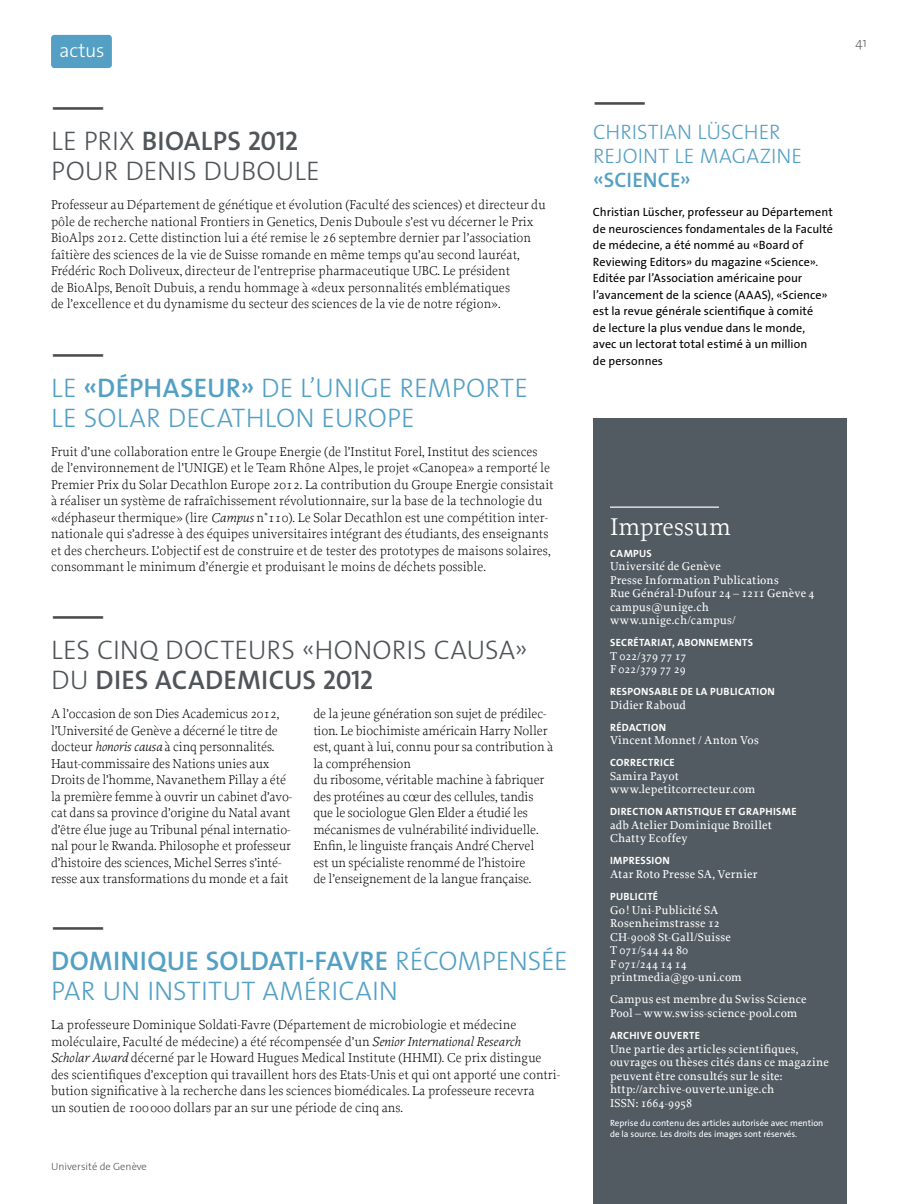
<style>
.page{position:relative;width:898px;height:1204px;background:#fff}
.page>*{position:absolute;margin:0;border:0;box-sizing:border-box;transform-origin:0 0}
.t1{font:italic 500 49.5px "Proforma";color:#4b4b4d}
.t2{font:300 27px "The Sans Os F";letter-spacing:-.005em;color:#54a0c5}
.t3{font:300 27px/30px "The Sans Os F";color:#505559}
.t4{font:600 27px "The Sans Os F";letter-spacing:.01em;color:#54a0c5}
.t5{font:600 27px "The Sans Os F";letter-spacing:-.025em;color:#505559}
.t6{font:25.5px "Proforma";color:#fff}
.t7{font:300 21px/24px "The Sans Os F";color:#54a0c5}
.t8{font:600 21px "The Sans Os F";color:#54a0c5}
.t9{font:300 19.5px "The Sans Os F";color:#fff}
.t10{font:300 13.5px/16.5px "Proforma";color:#000}
.t11{font:200 13.5px "The Sans Os F";color:#505559}
.t12{font:500 12px/13.5px "Proforma";letter-spacing:.015em;color:#fff}
.t13{font:12px/16.5px "The Sans Os F";letter-spacing:.005em;color:#000}
.t14{font:500 12px/13.5px "Proforma";letter-spacing:-.015em;color:#fff}
.t15{font:700 10.5px "The Sans Os F";letter-spacing:.035em;color:#fff}
.t16{font:300 10.5px "The Sans Os F";color:#505559}
.t17{font:9px/10.8px "The Sans Os F";color:#fff}
.s1{font-weight:300}
.s2{font-weight:600}
.s3{font-style:italic}
</style>
<div class="page">
<div style="left:51px;top:35px;width:61px;height:33px;background:#54a0c5;border-radius:3px"></div>
<div style="left:592px;top:418px;width:254px;height:785px;background:#525b61"></div>
<hr style="left:609px;top:506px;width:109px;height:1px;background:#fff">
<h3 class="t9" style="left:60px;top:38px;width:46px">ACTUS</h3>
<h1 class="t1" style="left:51px;top:73px;width:51px">—</h1>
<h2 class="t5" style="left:51px;top:124px;width:163px"><span class="s1">LE PRIX</span> BIOALPS</h2>
<h2 class="t5" style="left:248px;top:124px;width:52px">2012</h2>
<h2 class="t3" style="left:51px;top:156px;width:270px">POUR DENIS DUBOULE</h2>
<p class="t10" style="left:51px;top:197px;width:496px">Professeur au Département de génétique et évolution (Faculté des sciences) et directeur du pôle de recherche national Frontiers in Genetics, Denis Duboule s’est vu décerner le Prix BioAlps 2012. Cette distinction lui a été remise le 26 septembre dernier par l’association faîtière des sciences de la vie de Suisse romande en même temps qu’au second lauréat, Frédéric Roch Doliveux, directeur de l’entreprise pharmaceutique UBC. Le président<br>de BioAlps, Benoît Dubuis, a rendu hommage à «deux personnalités emblématiques<br>de l’excellence et du dynamisme du secteur des sciences de la vie de notre région».</p>
<h1 class="t1" style="left:51px;top:319px;width:51px">—</h1>
<h2 class="t4" style="left:51px;top:370px;width:95px"><span class="s1">LE</span> «DÉPHASEUR</h2>
<h2 class="t2" style="left:240px;top:370px;width:207px"><span class="s2">»</span> DE L’UNIGE REMPO</h2>
<h2 class="t2" style="left:485px;top:370px;width:44px">RTE</h2>
<h2 class="t2" style="left:51px;top:400px;width:211px">LE SOLAR DECATHLO</h2>
<h2 class="t2" style="left:295px;top:400px;width:121px">N EUROPE</h2>
<p class="t10" style="left:51px;top:443px;width:504px">Fruit d’une collaboration entre le Groupe Energie (de l’Institut Forel, Institut des sciences de l’environnement de l’UNIGE) et le Team Rhône Alpes, le projet «Canopea» a remporté le Premier Prix du Solar Decathlon Europe 2012. La contribution du Groupe Energie consistait à réaliser un système de rafraîchissement révolutionnaire, sur la base de la technologie du «déphaseur thermique» (lire <span class="s3">Campus</span> n°110). Le Solar Decathlon est une compétition inter&shy;nationale qui s’adresse à des équipes universitaires intégrant des étudiants, des enseignants et des chercheurs. L’objectif est de construire et de tester des prototypes de maisons solaires, consommant le minimum d’énergie et produisant le moins de déchets possible.</p>
<h1 class="t1" style="left:51px;top:582px;width:51px">—</h1>
<h2 class="t3" style="left:51px;top:635px;width:477px">LES CINQ DOCTEURS «HONORIS CAUSA»<br>DU <span class="s2">DIES ACADEMICUS</span></h2>
<h2 class="t5" style="left:323px;top:663px;width:52px">2012</h2>
<p class="t10" style="left:51px;top:705px;width:242px">A l’occasion de son Dies Academicus 2012, l’Université de Genève a décerné le titre de docteur <span class="s3">honoris causa</span> à cinq personnalités.<br>Haut-commissaire des Nations unies aux Droits de l’homme, Navanethem Pillay a été la première femme à ouvrir un cabinet d’avo&shy;cat dans sa province d’origine du Natal avant d’être élue juge au Tribunal pénal internatio&shy;nal pour le Rwanda. Philosophe et professeur d’histoire des sciences, Michel Serres s’inté&shy;resse aux transformations du monde et a fait</p>
<p class="t10" style="left:313px;top:705px;width:241px">de la jeune génération son sujet de prédilec&shy;tion. Le biochimiste américain Harry Noller est, quant à lui, connu pour sa contribution à la compréhension<br>du ribosome, véritable machine à fabriquer des protéines au cœur des cellules, tandis que le sociologue Glen Elder a étudié les mécanismes de vulnérabilité individuelle.<br>Enfin, le linguiste français André Chervel<br>est un spécialiste renommé de l’histoire<br>de l’enseignement de la langue française.</p>
<h1 class="t1" style="left:51px;top:892px;width:51px">—</h1>
<h2 class="t4" style="left:51px;top:943px;width:35px">DOMINI</h2>
<h2 class="t4" style="left:147px;top:943px;width:87px">QUE SOLDATI</h2>
<h2 class="t4" style="left:305px;top:943px;width:38px">-FAVRE</h2>
<h2 class="t2" style="left:395px;top:943px;width:47px">RÉCOMP</h2>
<h2 class="t2" style="left:495px;top:943px;width:74px">ENSÉE</h2>
<h2 class="t2" style="left:51px;top:973px;width:348px">PAR UN INSTITUT AMÉRICAIN</h2>
<p class="t10" style="left:51px;top:1016px;width:509px">La professeure Dominique Soldati-Favre (Département de microbiologie et médecine moléculaire, Faculté de médecine) a été récompensée d’un <span class="s3">Senior International Research Scholar Award</span> décerné par le Howard Hugues Medical Institute (HHMI). Ce prix distingue des scientifiques d’exception qui travaillent hors des Etats-Unis et qui ont apporté une contri&shy;bution significative à la recherche dans les sciences biomédicales. La professeure recevra<br>un soutien de 100 000 dollars par an sur une période de cinq ans.</p>
<p class="t16" style="left:51px;top:1159px;width:97px">UNIVERSITÉ DE GENÈVE</p>
<h1 class="t1" style="left:592px;top:67px;width:51px">—</h1>
<h3 class="t7" style="left:593px;top:120px;width:210px">CH RISTIAN LÜSCH ER<br>REJO INT LE MAGAZINE</h3>
<h3 class="t8" style="left:592px;top:166px;width:34px">«SCIENCE</h3>
<h3 class="t8" style="left:679px;top:166px;width:12px">»</h3>
<p class="t13" style="left:592px;top:204px;width:241px">Christian Lüscher, professeur au Département de neurosciences fondamentales de la Faculté de médecine, a été nommé au «Board of Reviewing Editors» du magazine «Science».<br>Editée par l’Association américaine pour l’avancement de la science (AAA</p>
<p class="t13" style="left:592px;top:286px;width:236px;text-indent:169px">S), «Science» est la revue générale scientifique à comité de lecture la plus vendue dans le monde, avec un lectorat total estimé à un million<br>de personnes</p>
<p class="t11" style="left:855px;top:34px;width:13px">41</p>
<h3 class="t6" style="left:609px;top:511px;width:122px">Impressum</h3>
<p class="t15" style="left:610px;top:546px;width:22px">CAMPUS</p>
<p class="t12" style="left:609px;top:559px;width:206px">Université de Genève<br>Presse Information Publications<br>Rue Général-Dufour 24 – 1211 Genève 4 campus@unige.ch www.unige.ch/campus/</p>
<p class="t15" style="left:610px;top:636px;width:97px">SECRÉTARIAT, ABONNEMEN</p>
<p class="t15" style="left:742px;top:636px;width:12px">TS</p>
<p class="t14" style="left:609px;top:649px;width:78px">T 022/379 77 17<br>F 022/379 77 29</p>
<p class="t15" style="left:610px;top:685px;width:7px">RESP</p>
<p class="t15" style="left:633px;top:685px;width:35px">ONSABLE</p>
<p class="t15" style="left:680px;top:685px;width:37px">DE LA PUBL</p>
<p class="t15" style="left:734px;top:685px;width:40px">ICATION</p>
<p class="t12" style="left:609px;top:698px;width:77px">Didier Raboud</p>
<p class="t15" style="left:610px;top:720px;width:56px">RÉDACTION</p>
<p class="t12" style="left:609px;top:733px;width:150px">Vincent Monnet / Anton Vos</p>
<p class="t15" style="left:610px;top:756px;width:65px">CORRECTRICE</p>
<p class="t12" style="left:609px;top:769px;width:147px">Samira Payot www.lepetitcorrecteur.com</p>
<p class="t15" style="left:610px;top:805px;width:174px">DIRECTION ARTISTIQUE ET GRAPH ISME</p>
<p class="t12" style="left:609px;top:818px;width:163px">adb Atelier Dominique Broillet<br>Chatty Ecoffey</p>
<p class="t15" style="left:610px;top:854px;width:60px">IMPRESSION</p>
<p class="t12" style="left:609px;top:867px;width:149px">Atar Roto Presse SA, Vernier</p>
<p class="t15" style="left:610px;top:889px;width:50px">PUBLICITÉ</p>
<p class="t12" style="left:609px;top:902px;width:133px">Go! Uni-Publicité SA<br>Rosenheimstrasse 12<br>CH-9008 St-Gall/Suisse<br>T 071/544 44 80<br>F 071/244 14 14 printmedia@go-uni.com</p>
<p class="t12" style="left:609px;top:991px;width:198px;line-height:14.2px">Campus est membre du Swiss Science<br>Pool – www.swiss-science-pool.com</p>
<p class="t15" style="left:610px;top:1028px;width:90px">ARCHIVE OUVERTE</p>
<p class="t12" style="left:609px;top:1041px;width:220px">Une partie des articles scientifiques, ouvrages ou thèses cités dans ce magazine peuvent être consultés sur le site: http://archive-ouverte.unige.ch<br>ISSN: 1664-9958</p>
<p class="t17" style="left:609px;top:1117px;width:215px">Reprise du contenu des articles autorisée avec mention de la source. Les droits des images sont réservés.</p>
</div>
